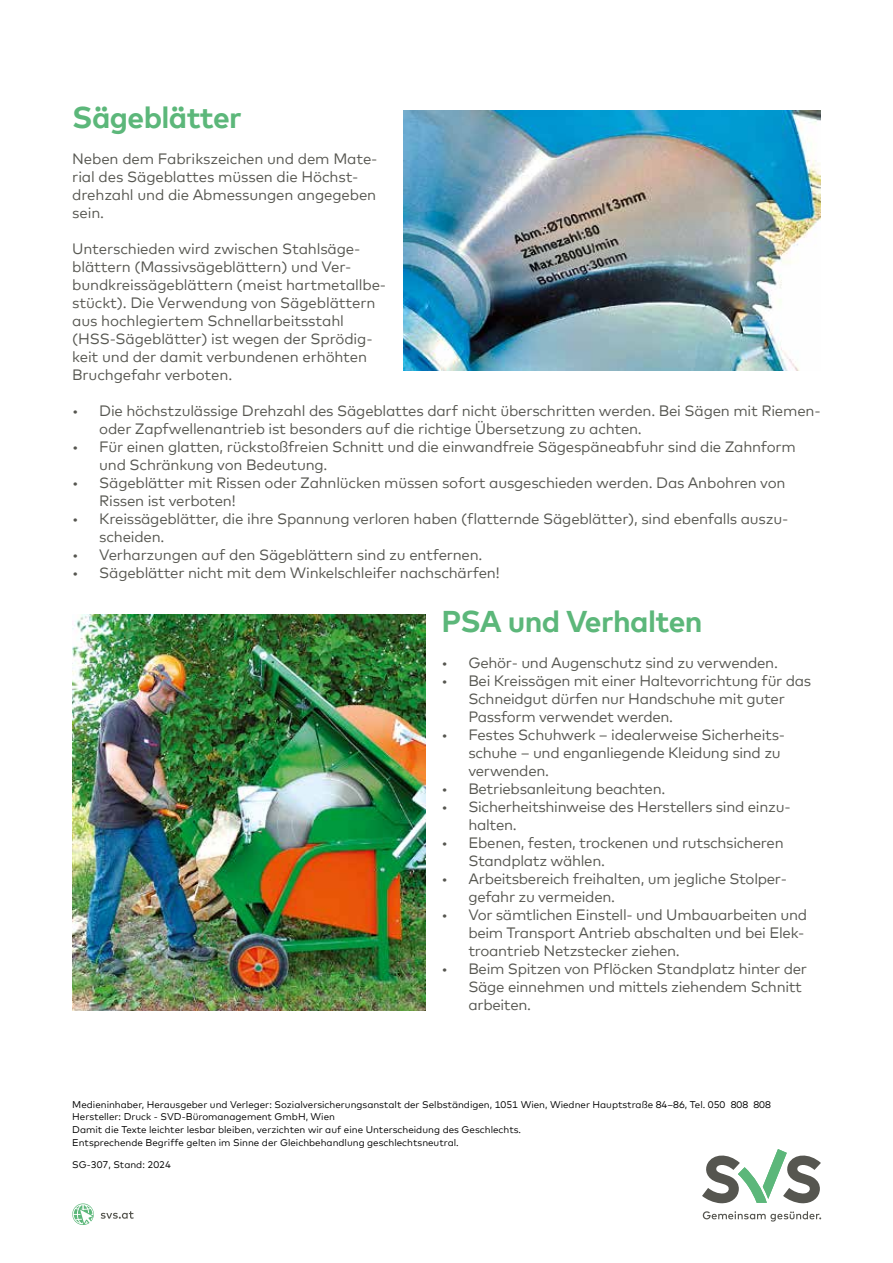
<style>
.page{position:relative;width:893px;height:1263px;background:#fff}
.page>*{position:absolute;margin:0;border:0;box-sizing:border-box;transform-origin:0 0}
.t1{font:700 30px "Mark Offc Pro";letter-spacing:-.02em;color:#5cb77a}
.t2{font:15px/18px "Mark Offc Pro";letter-spacing:-.015em;color:#565650}
.t3{font:9.75px/12.8px "Mark Offc Pro";color:#000}
</style>
<div class="page">
<svg style="left:702px;top:1149px;width:119px;height:55px"></svg>
<svg style="left:703px;top:1211px;width:118px;height:10px"></svg>
<svg style="left:72px;top:1203px;width:22px;height:22px"></svg>
<svg style="left:101px;top:1211px;width:33px;height:8px"></svg>
<img style="left:72px;top:614px;width:353px;height:396px">
<img style="left:403px;top:110px;width:418px;height:261px">
<h1 class="t1" style="left:72px;top:95px;width:171px">Sägeblätter</h1>
<p class="t2" style="left:72px;top:149px;width:307px">Neben dem Fabrikszeichen und dem Mate&shy;rial des Sägeblattes müssen die Höchst&shy;drehzahl und die Abmessungen angegeben sein.</p>
<p class="t2" style="left:72px;top:239px;width:315px">Unterschieden wird zwischen Stahlsäge&shy;blättern (Massivsägeblättern) und Ver&shy;bundkreissägeblättern (meist hartmetallbe&shy;stückt). Die Verwendung von Sägeblättern aus hochlegiertem Schnellarbeitsstahl (HSS-Sägeblätter) ist wegen der Sprödig&shy;keit und der damit verbundenen erhöhten Bruchgefahr verboten.</p>
<p class="t2" style="left:99px;top:401px;width:721px;text-indent:-27px">• Die höchstzulässige Drehzahl des Sägeblattes darf nicht überschritten werden. Bei Sägen mit Riemen&shy;oder Zapfwellenantrieb ist besonders auf die richtige Übersetzung zu achten.</p>
<p class="t2" style="left:99px;top:437px;width:698px;text-indent:-27px">• Für einen glatten, rückstoßfreien Schnitt und die einwandfreie Sägespäneabfuhr sind die Zahnform und Schränkung von Bedeutung.</p>
<p class="t2" style="left:99px;top:473px;width:688px;text-indent:-27px">• Sägeblätter mit Rissen oder Zahnlücken müssen sofort ausgeschieden werden. Das Anbohren von<br>Rissen ist verboten!</p>
<p class="t2" style="left:99px;top:509px;width:691px;text-indent:-27px">• Kreissägeblätter, die ihre Spannung verloren haben (flatternde Sägeblätter), sind ebenfalls auszu&shy;scheiden.</p>
<p class="t2" style="left:72px;top:545px;width:412px">• Verharzungen auf den Sägeblättern sind zu entfernen.</p>
<p class="t2" style="left:72px;top:563px;width:429px">• Sägeblätter nicht mit dem Winkelschleifer nachschärfen!</p>
<h1 class="t1" style="left:441px;top:599px;width:263px">PSA und Verhalten</h1>
<p class="t2" style="left:441px;top:653px;width:338px">• Gehör- und Augenschutz sind zu verwenden.</p>
<p class="t2" style="left:468px;top:671px;width:344px;text-indent:-27px">• Bei Kreissägen mit einer Haltevorrichtung für das<br>Schneidgut dürfen nur Handschuhe mit guter<br>Passform verwendet werden.</p>
<p class="t2" style="left:468px;top:725px;width:316px;text-indent:-27px">• Festes Schuhwerk – idealerweise Sicherheits&shy;schuhe – und enganliegende Kleidung sind zu verwenden.</p>
<p class="t2" style="left:441px;top:779px;width:225px">• Betriebsanleitung beachten.</p>
<p class="t2" style="left:468px;top:797px;width:324px;text-indent:-27px">• Sicherheitshinweise des Herstellers sind einzu&shy;halten.</p>
<p class="t2" style="left:468px;top:833px;width:317px;text-indent:-27px">• Ebenen, festen, trockenen und rutschsicheren<br>Standplatz wählen.</p>
<p class="t2" style="left:468px;top:869px;width:320px;text-indent:-27px">• Arbeitsbereich freihalten, um jegliche Stolper&shy;gefahr zu vermeiden.</p>
<p class="t2" style="left:468px;top:905px;width:340px;text-indent:-27px">• Vor sämtlichen Einstell- und Umbauarbeiten und beim Transport Antrieb abschalten und bei Elek&shy;troantrieb Netzstecker ziehen.</p>
<p class="t2" style="left:468px;top:959px;width:340px;text-indent:-27px">• Beim Spitzen von Pflöcken Standplatz hinter der<br>Säge einnehmen und mittels ziehendem Schnitt arbeiten.</p>
<p class="t3" style="left:72px;top:1097px;width:700px">Medieninhaber, Herausgeber und Verleger: Sozialversicherungsanstalt der Selbständigen, 1051 Wien, Wiedner Hauptstraße 84–86, Tel. 050 808 808<br>Hersteller: Druck - SVD-Büromanagement GmbH, Wien<br>Damit die Texte leichter lesbar bleiben, verzichten wir auf eine Unterscheidung des Geschlechts.<br>Entsprechende Begriffe gelten im Sinne der Gleichbehandlung geschlechtsneutral.</p>
<p class="t3" style="left:72px;top:1157px;width:100px">SG-307, Stand: 2024</p>
</div>
